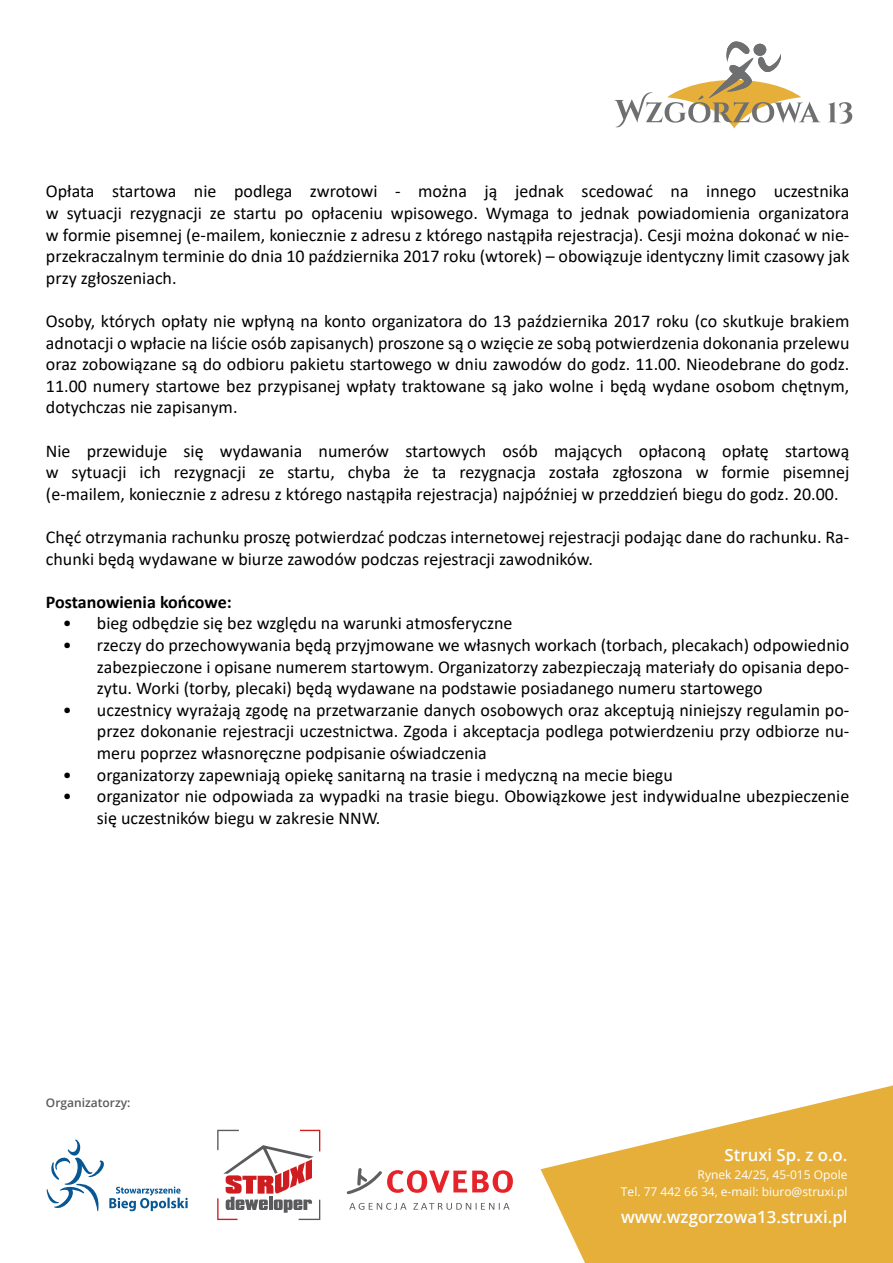
<style>
.page{position:relative;width:893px;height:1263px;background:#fff}
.page>*{position:absolute;margin:0;border:0;box-sizing:border-box;transform-origin:0 0}
.t1{font:18px/21.6px "Calibri";color:#000;text-align:justify}
.t2{font:700 18px "Calibri";color:#000}
.t3{font:600 16.8px "Open Sans";color:#fff}
.t4{font:12px/16.5px "Open Sans";color:#fff;text-align:right}
.t5{font:600 12px "Open Sans";color:#5a5a5c}
</style>
<div class="page">
<svg style="left:585px;top:1085px;width:308px;height:178px;fill:#e5af3a"></svg>
<svg style="left:46px;top:1158px;width:539px;height:105px"></svg>
<svg style="left:828px;top:102px;width:24px;height:22px"></svg>
<svg style="left:614px;top:41px;width:207px;height:88px"></svg>
<svg style="left:347px;top:1168px;width:166px;height:26px"></svg>
<svg style="left:349px;top:1203px;width:57px;height:7px"></svg>
<svg style="left:413px;top:1203px;width:97px;height:7px"></svg>
<svg style="left:47px;top:1139px;width:141px;height:72px"></svg>
<div style="left:210px;top:1123px;width:117px;height:104px;background:#fff"></div>
<svg style="left:217px;top:1130px;width:103px;height:90px"></svg>
<p class="t1" style="left:46px;top:180px;width:805px">Opłata startowa nie podlega zwrotowi - można ją jednak scedować na innego uczestnika w sytuacji rezygnacji ze startu po opłaceniu wpisowego. Wymaga to jednak powiadomienia organizatora w formie pisemnej (e-mailem, koniecznie z adresu z którego nastąpiła rejestracja). Cesji można dokonać w nie&shy;przekraczalnym terminie do dnia 10 października 2017 roku (wtorek) – obowiązuje identyczny limit czasowy jak przy zgłoszeniach.</p>
<p class="t1" style="left:46px;top:310px;width:805px">Osoby, których opłaty nie wpłyną na konto organizatora do 13 października 2017 roku (co skutkuje brakiem adnotacji o wpłacie na liście osób zapisanych) proszone są o wzięcie ze sobą potwierdzenia dokonania przelewu oraz zobowiązane są do odbioru pakietu startowego w dniu zawodów do godz. 11.00. Nieodebrane do godz.<br>11.00 numery startowe bez przypisanej wpłaty traktowane są jako wolne i będą wydane osobom chętnym, dotychczas nie zapisanym.</p>
<p class="t1" style="left:46px;top:439px;width:805px">Nie przewiduje się wydawania numerów startowych osób mających opłaconą opłatę startową w sytuacji ich rezygnacji ze startu, chyba że ta rezygnacja została zgłoszona w formie pisemnej (e-mailem, koniecznie z adresu z którego nastąpiła rejestracja) najpóźniej w przeddzień biegu do godz. 20.00.</p>
<p class="t1" style="left:46px;top:526px;width:805px">Chęć otrzymania rachunku proszę potwierdzać podczas internetowej rejestracji podając dane do rachunku. Ra&shy;chunki będą wydawane w biurze zawodów podczas rejestracji zawodników.</p>
<p class="t2" style="left:46px;top:589px;width:187px">Postanowienia końcowe:</p>
<p class="t1" style="left:63px;top:612px;width:451px">• bieg odbędzie się bez względu na warunki atmosferyczne</p>
<p class="t1" style="left:97px;top:634px;width:754px;text-indent:-34px">• rzeczy do przechowywania będą przyjmowane we własnych workach (torbach, plecakach) odpowiednio zabezpieczone i opisane numerem startowym. Organizatorzy zabezpieczają materiały do opisania depo&shy;zytu. Worki (torby, plecaki) będą wydawane na podstawie posiadanego numeru startowego</p>
<p class="t1" style="left:97px;top:699px;width:754px;text-indent:-34px">• uczestnicy wyrażają zgodę na przetwarzanie danych osobowych oraz akceptują niniejszy regulamin po&shy;przez dokonanie rejestracji uczestnictwa. Zgoda i akceptacja podlega potwierdzeniu przy odbiorze nu&shy;meru poprzez własnoręczne podpisanie oświadczenia</p>
<p class="t1" style="left:63px;top:763px;width:611px">• organizatorzy zapewniają opiekę sanitarną na trasie i medyczną na mecie biegu</p>
<p class="t1" style="left:97px;top:785px;width:754px;text-indent:-34px">• organizator nie odpowiada za wypadki na trasie biegu. Obowiązkowe jest indywidualne ubezpieczenie się uczestników biegu w zakresie NNW.</p>
<p class="t5" style="left:46px;top:1095px;width:86px">Organizatorzy:</p>
<p class="t3" style="left:725px;top:1143px;width:124px">Struxi Sp. z o.o.</p>
<p class="t4" style="left:621px;top:1166px;width:228px">Rynek 24/25, 45-015 Opole<br>Tel. 77 442 66 34, e-mail: biuro@struxi.pl</p>
<p class="t3" style="left:621px;top:1205px;width:228px">www.wzgorzowa13.struxi.pl</p>
</div>
